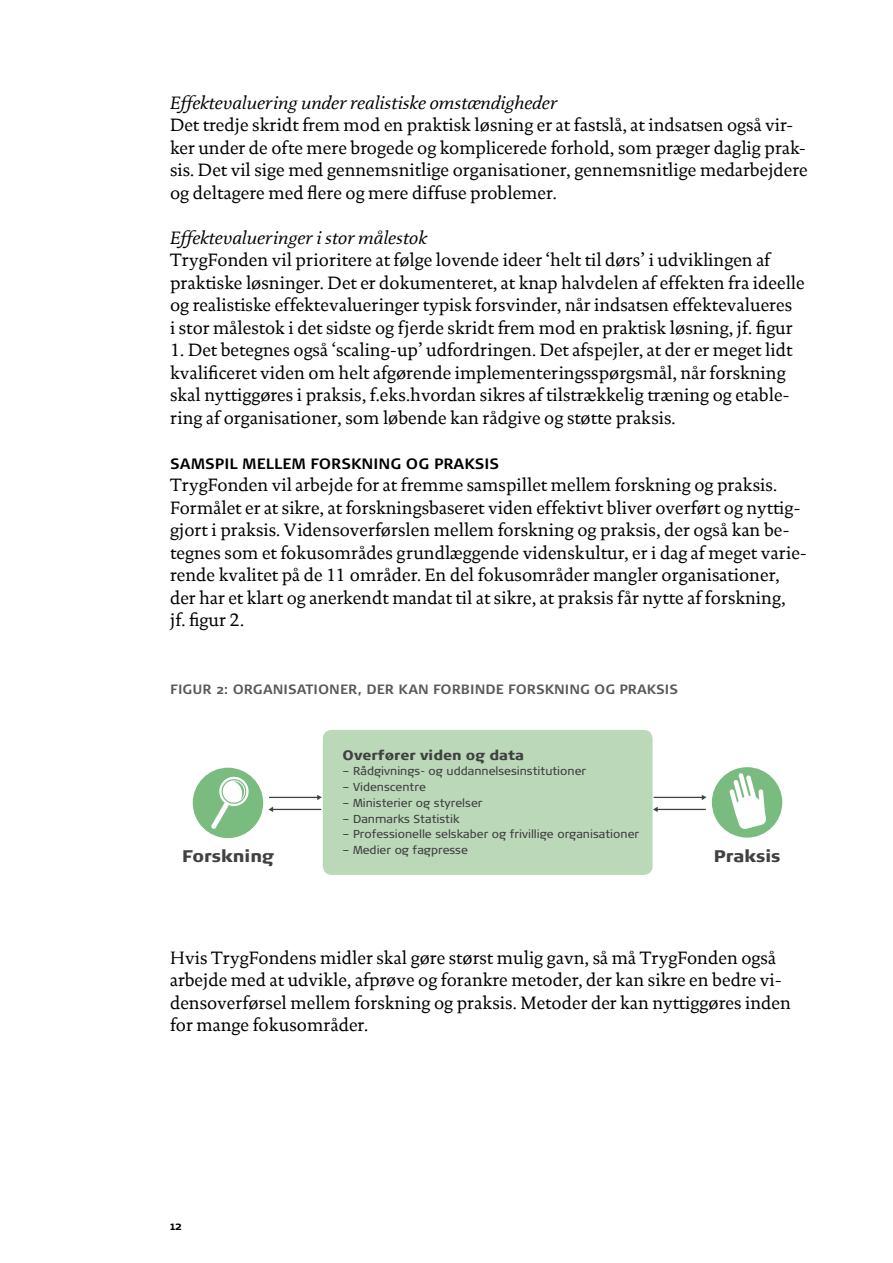
<style>
.page{position:relative;width:893px;height:1263px;background:#fff}
.page>*{position:absolute;margin:0;border:0;box-sizing:border-box;transform-origin:0 0}
.t1{font:18px/22.5px "Documenta Dtl";color:#000}
.t2{font:italic 18px "Documenta Dtl";color:#000}
.t3{font:900 16.8px "TRYG";color:#414042}
.t4{font:700 15px "TRYG";color:#000}
.t5{font:900 13.65px "TRYG";color:#414042}
.t6{font:700 13.5px "TRYG";color:#58595b}
.t7{font:700 12px "TRYG";color:#000}
.t8{font:11.55px "TRYG";color:#414042}
</style>
<div class="page">
<div style="left:323px;top:730px;width:330px;height:145px;background:#bbd9b9;border-radius:9px"></div>
<svg style="left:702px;top:795px;width:4px;height:5px"></svg>
<hr style="left:654px;top:797px;width:50px;height:1px;background:#414042">
<svg style="left:317px;top:795px;width:5px;height:5px"></svg>
<hr style="left:269px;top:797px;width:50px;height:1px;background:#414042">
<svg style="left:269px;top:807px;width:4px;height:5px"></svg>
<hr style="left:271px;top:809px;width:50px;height:1px;background:#414042">
<svg style="left:653px;top:807px;width:5px;height:5px"></svg>
<hr style="left:655px;top:809px;width:51px;height:1px;background:#414042">
<svg style="left:191px;top:766px;width:74px;height:74px"></svg>
<div style="left:193px;top:768px;width:70px;height:70px;background:#7abc80;border-radius:50%"></div>
<svg style="left:211px;top:775px;width:40px;height:54px"></svg>
<svg style="left:710px;top:765px;width:74px;height:74px"></svg>
<div style="left:712px;top:767px;width:70px;height:71px;background:#7abc80;border-radius:50%"></div>
<svg style="left:729px;top:773px;width:38px;height:56px"></svg>
<p class="t2" style="left:170px;top:92px;width:389px">Effektevaluering under realistiske omstændigheder</p>
<p class="t1" style="left:170px;top:114px;width:639px">Det tredje skridt frem mod en praktisk løsning er at fastslå, at indsatsen også vir&shy;ker under de ofte mere brogede og komplicerede forhold, som præger daglig prak&shy;sis. Det vil sige med gennemsnitlige organisationer, gennemsnitlige medarbejdere og deltagere med flere og mere diffuse problemer.</p>
<p class="t2" style="left:170px;top:227px;width:258px">Effektevalueringer i stor målestok</p>
<p class="t1" style="left:170px;top:249px;width:636px">TrygFonden vil prioritere at følge lovende ideer ‘helt til dørs’ i udviklingen af praktiske løsninger. Det er dokumenteret, at knap halvdelen af effekten fra ideelle og realistiske effektevalueringer typisk forsvinder, når indsatsen effektevalueres<br>i stor målestok i det sidste og fjerde skridt frem mod en praktisk løsning, jf. figur</p>
<p class="t1" style="left:170px;top:339px;width:624px">1. Det betegnes også ‘scaling-up’ udfordringen. Det afspejler, at der er meget lidt kvalificeret viden om helt afgørende implementeringsspørgsmål, når forskning skal nyttiggøres i praksis, f.eks.hvordan sikres af tilstrækkelig træning og etable&shy;ring af organisationer, som løbende kan rådgive og støtte praksis.</p>
<p class="t4" style="left:170px;top:455px;width:331px">SAMSPIL MELLEM FORSKNING OG PRAKSIS</p>
<p class="t1" style="left:170px;top:474px;width:639px">TrygFonden vil arbejde for at fremme samspillet mellem forskning og praksis.<br>Formålet er at sikre, at forskningsbaseret viden effektivt bliver overført og nyttig&shy;gjort i praksis. Vidensoverførslen mellem forskning og praksis, der også kan be&shy;tegnes som et fokusområdes grundlæggende videnskultur, er i dag af meget varie&shy;rende kvalitet på de 11 områder. En del fokusområder mangler organisationer, der har et klart og anerkendt mandat til at sikre, at praksis får nytte af forskning,<br>jf. figur 2.</p>
<p class="t6" style="left:170px;top:681px;width:509px">FIGUR 2: ORGANISATIONER, DER KAN FORBINDE FORSKNING OG PRAKSIS</p>
<p class="t5" style="left:343px;top:746px;width:183px">Overfører viden og data</p>
<p class="t8" style="left:343px;top:765px;width:245px">– Rådgivnings- og uddannelsesinstitutioner</p>
<p class="t8" style="left:343px;top:780px;width:85px">– Videnscentre</p>
<p class="t8" style="left:343px;top:796px;width:141px">– Ministerier og styrelser</p>
<p class="t8" style="left:343px;top:812px;width:118px">– Danmarks Statistik</p>
<p class="t8" style="left:343px;top:828px;width:298px">– Professionelle selskaber og frivillige organisationer</p>
<p class="t8" style="left:343px;top:843px;width:127px">– Medier og fagpresse</p>
<p class="t3" style="left:182px;top:846px;width:93px">Forskning</p>
<p class="t3" style="left:714px;top:846px;width:68px">Praksis</p>
<p class="t1" style="left:170px;top:946px;width:622px">Hvis TrygFondens midler skal gøre størst mulig gavn, så må TrygFonden også arbejde med at udvikle, afprøve og forankre metoder, der kan sikre en bedre vi&shy;densoverførsel mellem forskning og praksis. Metoder der kan nyttiggøres inden for mange fokusområder.</p>
<p class="t7" style="left:170px;top:1218px;width:13px">12</p>
</div>
